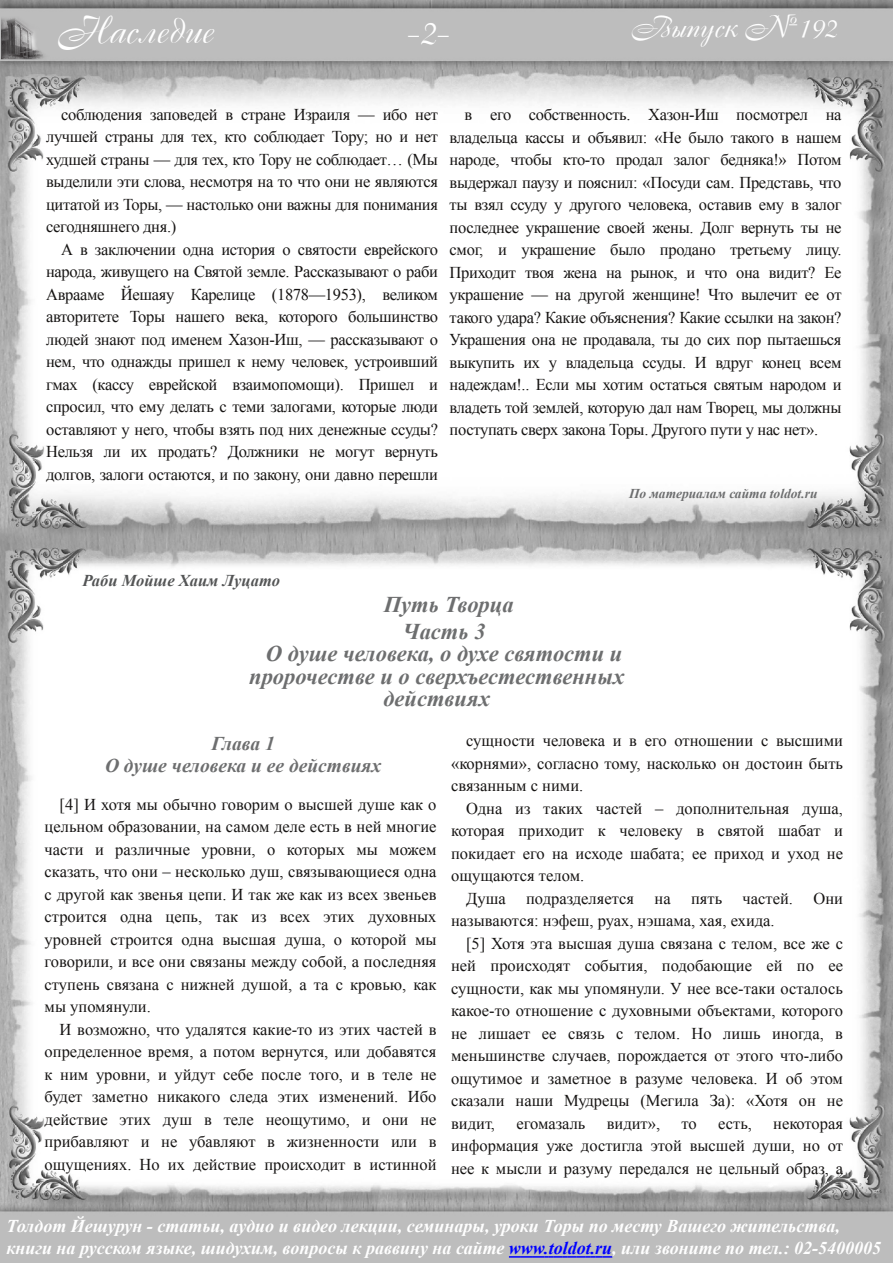
<style>
.page{position:relative;width:893px;height:1263px;background:#fff}
.page>*{position:absolute;margin:0;border:0;box-sizing:border-box;transform-origin:0 0}
.t1{font:37.5px "Cassandra";color:#fff}
.t2{font:30px "Cassandra";color:#fff}
.t3{font:italic 700 22.5px "Times New Roman";color:#6d6e6f}
.t4{font:italic 700 19.5px/22.5px "Times New Roman";color:#6d6e6f;text-align:center}
.t5{font:italic 700 18px/22.5px "Times New Roman";color:#fff}
.t6{font:16.5px/22.5px "Times New Roman";color:#161413;text-align:justify}
.t7{font:italic 700 16.5px "Times New Roman";color:#545556}
.t8{font:italic 700 13.5px "Times New Roman";color:#6d6e6f}
.s1{color:#00f}
</style>
<div class="page">
<img style="left:0;top:0;width:892px;height:1263px">
<img style="left:1px;top:11px;width:55px;height:52px">
<svg style="left:509px;top:1256px;width:103px;height:1px"></svg>
<h1 class="t1" style="left:57px;top:6px;width:158px">Наследие</h1>
<h1 class="t1" style="left:406px;top:7px;width:44px">-2-</h1>
<h2 class="t2" style="left:630px;top:8px;width:208px">Выпуск №192</h2>
<p class="t6" style="left:46px;top:103px;width:393px;text-indent:15px">соблюдения заповедей в стране Израиля — ибо нет лучшей страны для тех, кто соблюдает Тору; но и нет худшей страны — для тех, кто Тору не соблюдает… (Мы выделили эти слова, несмотря на то что они не являются цитатой из Торы, — настолько они важны для понимания сегодняшнего дня.)</p>
<p class="t6" style="left:46px;top:238px;width:393px;text-indent:15px">А в заключении одна история о святости еврейского народа, живущего на Святой земле. Рассказывают о раби Аврааме Йешаяу Карелице (1878—1953), великом авторитете Торы нашего века, которого большинство людей знают под именем Хазон-Иш, — рассказывают о нем, что однажды пришел к нему человек, устроивший гмах (кассу еврейской взаимопомощи). Пришел и спросил, что ему делать с теми залогами, которые люди оставляют у него, чтобы взять под них денежные ссуды?<br>Нельзя ли их продать? Должники не могут вернуть долгов, залоги остаются, и по закону, они давно перешли</p>
<p class="t6" style="left:450px;top:103px;width:393px;text-indent:15px">в его собственность. Хазон-Иш посмотрел на владельца кассы и объявил: «Не было такого в нашем народе, чтобы кто-то продал залог бедняка!» Потом выдержал паузу и пояснил: «Посуди сам. Представь, что ты взял ссуду у другого человека, оставив ему в залог последнее украшение своей жены. Долг вернуть ты не смог, и украшение было продано третьему лицу.<br>Приходит твоя жена на рынок, и что она видит? Ее украшение — на другой женщине! Что вылечит ее от такого удара? Какие объяснения? Какие ссылки на закон?<br>Украшения она не продавала, ты до сих пор пытаешься выкупить их у владельца ссуды. И вдруг конец всем надеждам!.. Если мы хотим остаться святым народом и владеть той землей, которую дал нам Творец, мы должны поступать сверх закона Торы. Другого пути у нас нет».</p>
<p class="t8" style="left:629px;top:486px;width:190px">По материалам сайта toldot.ru</p>
<p class="t7" style="left:82px;top:571px;width:199px">Раби Мойше Хаим Луцато</p>
<h3 class="t3" style="left:384px;top:592px;width:131px">Путь Творца</h3>
<h3 class="t3" style="left:403px;top:619px;width:84px">Часть 3</h3>
<h3 class="t3" style="left:266px;top:641px;width:358px">О душе человека, о духе святости и</h3>
<h3 class="t3" style="left:249px;top:664px;width:377px">пророчестве и о сверхъестественных</h3>
<h3 class="t3" style="left:383px;top:686px;width:108px">действиях</h3>
<p class="t4" style="left:105px;top:732px;width:278px">Глава 1<br>О душе человека и ее действиях</p>
<p class="t6" style="left:451px;top:729px;width:393px;text-indent:15px">сущности человека и в его отношении с высшими «корнями», согласно тому, насколько он достоин быть связанным с ними.</p>
<p class="t6" style="left:451px;top:797px;width:393px;text-indent:15px">Одна из таких частей – дополнительная душа, которая приходит к человеку в святой шабат и покидает его на исходе шабата; ее приход и уход не ощущаются телом.</p>
<p class="t6" style="left:451px;top:887px;width:393px;text-indent:15px">Душа подразделяется на пять частей. Они называются: нэфеш, руах, нэшама, хая, ехида.</p>
<p class="t6" style="left:451px;top:932px;width:393px;text-indent:15px">[5] Хотя эта высшая душа связана с телом, все же с ней происходят события, подобающие ей по ее сущности, как мы упомянули. У нее все-таки осталось какое-то отношение с духовными объектами, которого не лишает ее связь с телом. Но лишь иногда, в меньшинстве случаев, порождается от этого что-либо ощутимое и заметное в разуме человека. И об этом сказали наши Мудрецы (Мегила За): «Хотя он не видит,</p>
<p class="t6" style="left:45px;top:793px;width:393px;text-indent:15px">[4] И хотя мы обычно говорим о высшей душе как о цельном образовании, на самом деле есть в ней многие части и различные уровни, о которых мы можем сказать, что они – несколько душ, связывающиеся одна с другой как звенья цепи. И так же как из всех звеньев строится одна цепь, так из всех этих духовных уровней строится одна высшая душа, о которой мы говорили, и все они связаны между собой, а последняя ступень связана с нижней душой, а та с кровью, как мы упомянули.</p>
<p class="t6" style="left:45px;top:1018px;width:393px;text-indent:15px">И возможно, что удалятся какие-то из этих частей в определенное время, а потом вернутся, или добавятся к ним уровни, и уйдут себе после того, и в теле не будет заметно никакого следа этих изменений. Ибо действие этих душ в теле неощутимо, и они не прибавляют и не убавляют в жизненности или в ощущениях. Но их действие происходит в истинной</p>
<p class="t6" style="left:451px;top:1112px;width:393px;text-indent:322px">некоторая информация уже достигла этой высшей души, но от нее к мысли и разуму передался не цельный образ, а</p>
<p class="t6" style="left:516px;top:1112px;width:71px">егомазаль</p>
<p class="t6" style="left:607px;top:1112px;width:55px">видит»,</p>
<p class="t6" style="left:681px;top:1112px;width:17px">то</p>
<p class="t6" style="left:718px;top:1112px;width:35px">есть,</p>
<p class="t5" style="left:6px;top:1214px;width:876px">Толдот Йешурун - статьи, аудио и видео лекции, семинары, уроки Торы по месту Вашего жительства, книги на русском языке, шидухим, вопросы к раввину на сайте <span class="s1">www.toldot.ru</span>, или звоните по тел.: 02-5400005</p>
</div>
